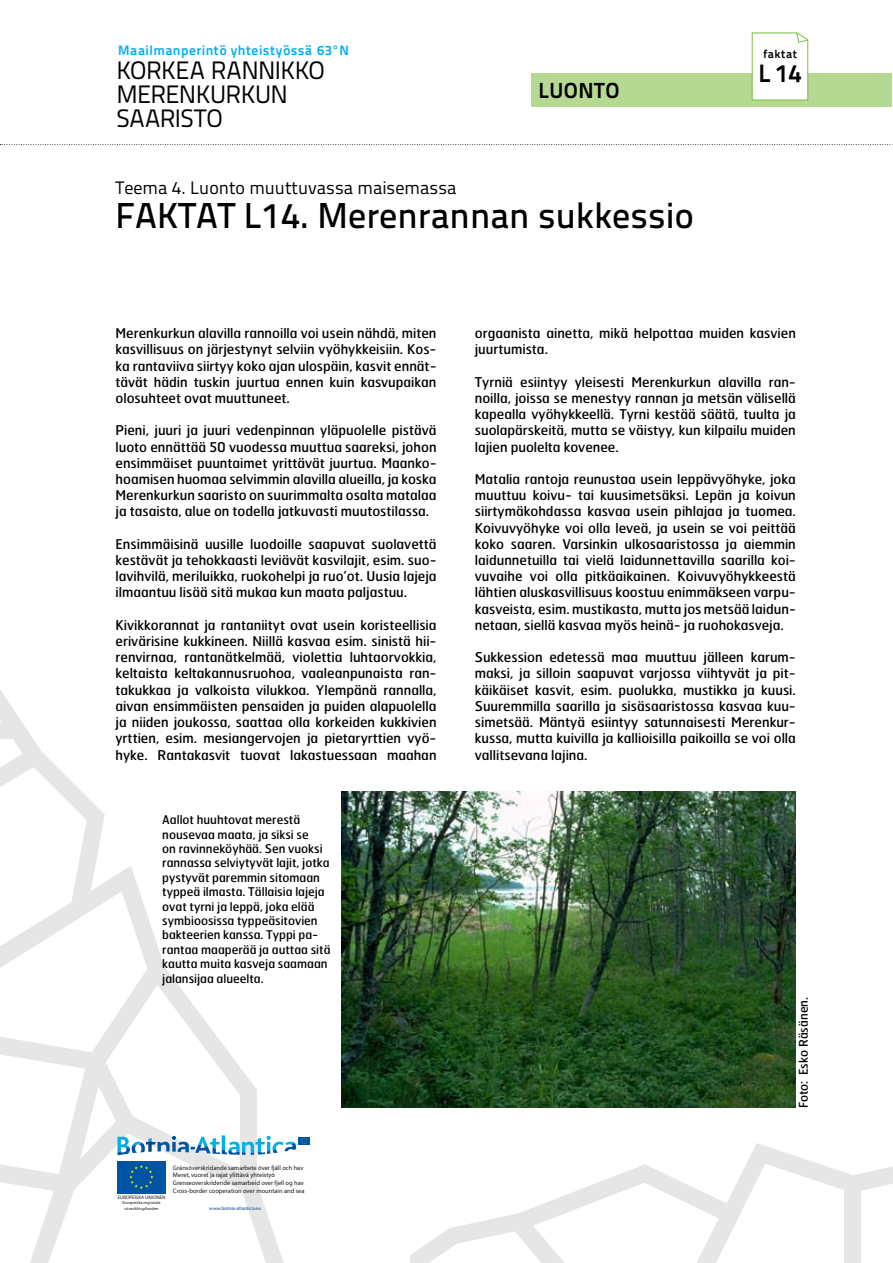
<style>
.page{position:relative;width:893px;height:1263px;background:#fff}
.page>*{position:absolute;margin:0;border:0;box-sizing:border-box;transform-origin:0 0}
.t1{font:36px "Titillium Text 14 L 600 wt";color:#000}
.t2{font:25.2px/23.9px "Titillium Text 14 L 400 wt";letter-spacing:-.025em;color:#000}
.t3{font:25.2px "Titillium Text 14 L 800 wt";color:#000}
.t4{font:21.75px "Titillium Text 14 L 800 wt";letter-spacing:.02em;color:#000}
.t5{font:18px "Titillium Text 14 L 400 wt";color:#000}
.t6{font:13.5px/16.2px "Hermes";color:#000;text-align:justify}
.t7{font:13.5px "Titillium Text 14 L 800 wt";letter-spacing:.04em;color:#00aeef}
.t8{font:12px/14.4px "Hermes";color:#000}
.t9{font:11.7px "Titillium Text 14 L 800 wt";letter-spacing:.04em;color:#000}
.t10{font:6.45px/7.8px "Myriad";color:#1a171b}
.t11{font:4.95px "Myriad Pro";color:#004492}
.t12{font:4.95px "Myriad";color:#1a171b}
.t13{font:4.35px/5.1px "Myriad";letter-spacing:.01em;color:#1a171b;text-align:center}
</style>
<div class="page">
<svg style="left:410px;top:1143px;width:483px;height:120px"></svg>
<svg style="left:0;top:144px;width:893px;height:1px"></svg>
<div style="left:531px;top:73px;width:360px;height:34px;background:#b5d993"></div>
<svg style="left:751px;top:32px;width:58px;height:69px"></svg>
<svg style="left:0;top:690px;width:342px;height:573px"></svg>
<img style="left:342px;top:791px;width:454px;height:317px">
<p class="t7" style="left:118px;top:42px;width:232px">Maailmanperintö yhteistyössä 63°N</p>
<h2 class="t2" style="left:116px;top:59px;width:210px">KORKEA RANNIKKO<br>MERENKURKUN<br>SAARISTO</h2>
<h3 class="t5" style="left:116px;top:176px;width:342px">Teema 4. Luonto muuttuvassa maisemassa</h3>
<h3 class="t4" style="left:539px;top:77px;width:82px">LUONTO</h3>
<h1 class="t1" style="left:116px;top:194px;width:580px">FAKTAT L14. Merenrannan sukkessio</h1>
<p class="t9" style="left:763px;top:47px;width:35px">faktat</p>
<h2 class="t3" style="left:758px;top:57px;width:45px">L14</h2>
<p class="t6" style="left:116px;top:325px;width:323px">Merenkurkun alavilla rannoilla voi usein nähdä, miten kasvillisuus on järjestynyt selviin vyöhykkeisiin. Kos&shy;ka rantaviiva siirtyy koko ajan ulospäin, kasvit ennät&shy;tävät hädin tuskin juurtua ennen kuin kasvupaikan olosuhteet ovat muuttuneet.</p>
<p class="t6" style="left:116px;top:422px;width:323px">Pieni, juuri ja juuri vedenpinnan yläpuolelle pistävä luoto ennättää 50 vuodessa muuttua saareksi, johon ensimmäiset puuntaimet yrittävät juurtua. Maanko&shy;hoamisen huomaa selvimmin alavilla alueilla, ja koska Merenkurkun saaristo on suurimmalta osalta matalaa ja tasaista, alue on todella jatkuvasti muutostilassa.</p>
<p class="t6" style="left:116px;top:536px;width:323px">Ensimmäisinä uusille luodoille saapuvat suolavettä kestävät ja tehokkaasti leviävät kasvilajit, esim. suo&shy;lavihvilä, meriluikka, ruokohelpi ja ruo’ot. Uusia lajeja ilmaantuu lisää sitä mukaa kun maata paljastuu.</p>
<p class="t6" style="left:116px;top:617px;width:323px">Kivikkorannat ja rantaniityt ovat usein koristeellisia erivärisine kukkineen. Niillä kasvaa esim. sinistä hii&shy;renvirnaa, rantanätkelmää, violettia luhtaorvokkia, keltaista keltakannusruohoa, vaaleanpunaista ran&shy;takukkaa ja valkoista vilukkoa. Ylempänä rannalla, aivan ensimmäisten pensaiden ja puiden alapuolella ja niiden joukossa, saattaa olla korkeiden kukkivien yrttien, esim. mesiangervojen ja pietaryrttien vyö&shy;hyke. Rantakasvit tuovat lakastuessaan maahan</p>
<p class="t8" style="left:162px;top:813px;width:170px">Aallot huuhtovat merestä nousevaa maata, ja siksi se<br>on ravinneköyhää. Sen vuoksi rannassa selviytyvät lajit, jotka pystyvät paremmin sitomaan typpeä ilmasta. Tällaisia lajeja ovat tyrni ja leppä, joka elää symbioosissa typpeäsitovien bakteerien kanssa. Typpi pa&shy;rantaa maaperää ja auttaa sitä kautta muita kasveja saamaan jalansijaa alueelta.</p>
<p class="t12" style="left:118px;top:1195px;width:49px">EUROPEISKA UNIONEN</p>
<p class="t13" style="left:122px;top:1200px;width:40px">Europeiska regionala utvecklingsfonden</p>
<p class="t10" style="left:173px;top:1164px;width:133px">Gränsöverskridande samarbete över fjäll och hav Meret, vuoret ja rajat ylittävä yhteistyö Grenseoverskridende samarbeid over fjell og hav Cross-border cooperation over mountain and sea</p>
<p class="t11" style="left:209px;top:1205px;width:53px">www.botnia-atlantica.eu</p>
<p class="t6" style="left:475px;top:325px;width:323px">orgaanista ainetta, mikä helpottaa muiden kasvien juurtumista.</p>
<p class="t6" style="left:475px;top:374px;width:323px">Tyrniä esiintyy yleisesti Merenkurkun alavilla ran&shy;noilla, joissa se menestyy rannan ja metsän välisellä kapealla vyöhykkeellä. Tyrni kestää säätä, tuulta ja suolapärskeitä, mutta se väistyy, kun kilpailu muiden lajien puolelta kovenee.</p>
<p class="t6" style="left:475px;top:471px;width:323px">Matalia rantoja reunustaa usein leppävyöhyke, joka muuttuu koivu- tai kuusimetsäksi. Lepän ja koivun siirtymäkohdassa kasvaa usein pihlajaa ja tuomea.<br>Koivuvyöhyke voi olla leveä, ja usein se voi peittää koko saaren. Varsinkin ulkosaaristossa ja aiemmin laidunnetuilla tai vielä laidunnettavilla saarilla koi&shy;vuvaihe voi olla pitkäaikainen. Koivuvyöhykkeestä lähtien aluskasvillisuus koostuu enimmäkseen varpu&shy;kasveista, esim. mustikasta, mutta jos metsää laidun&shy;netaan, siellä kasvaa myös heinä- ja ruohokasveja.</p>
<p class="t6" style="left:475px;top:649px;width:323px">Sukkession edetessä maa muuttuu jälleen karum&shy;maksi, ja silloin saapuvat varjossa viihtyvät ja pit&shy;käikäiset kasvit, esim. puolukka, mustikka ja kuusi.<br>Suuremmilla saarilla ja sisäsaaristossa kasvaa kuu&shy;simetsää. Mäntyä esiintyy satunnaisesti Merenkur&shy;kussa, mutta kuivilla ja kallioisilla paikoilla se voi olla vallitsevana lajina.</p>
<p class="t8" style="left:796px;top:1108px;width:112px;rotate:-90deg">Foto: Esko Räsänen.</p>
</div>
